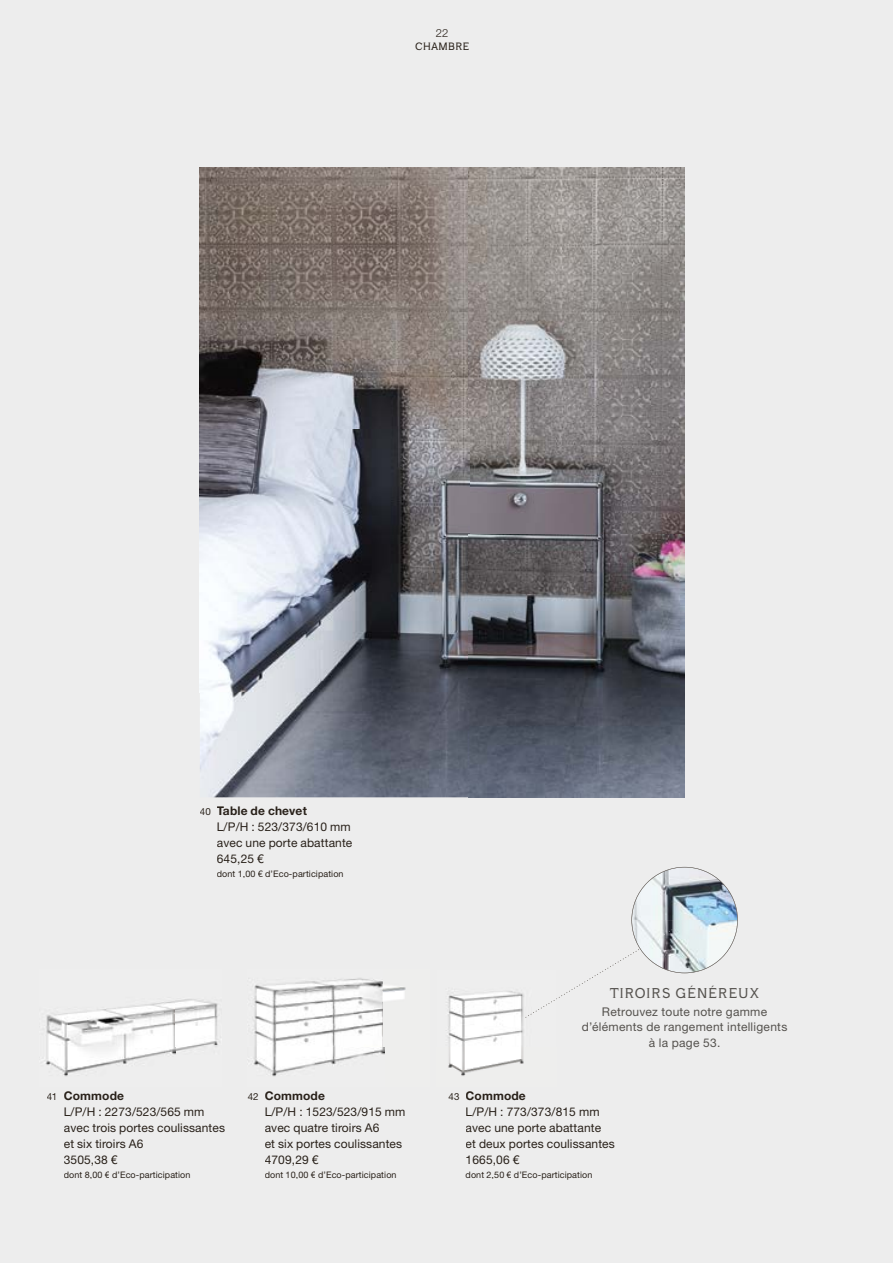
<style>
.page{position:relative;width:893px;height:1263px;background:#ededed}
.page>*{position:absolute;margin:0;border:0;box-sizing:border-box;transform-origin:0 0}
.t1{font:15px "Angular";letter-spacing:.075em;color:#55524e}
.t2{font:12px/15.9px "Helvetica Neue";letter-spacing:.01em;color:#29211a}
.t3{font:12px/15.8px "Helvetica Neue";letter-spacing:.02em;color:#55524e;text-align:center}
.t4{font:11.25px "Angular";letter-spacing:.03em;color:#29211a}
.t5{font:300 11.25px "Helvetica Neue";color:#29211a}
.t6{font:9px "Helvetica Neue";letter-spacing:.01em;color:#29211a}
.s1{font-size:9.75px}
.s2{font-weight:700}
.s3{font-family:"Linotype Euro Font Gto P"}
</style>
<div class="page">
<svg style="left:558px;top:867px;width:180px;height:131px"></svg>
<img style="left:200px;top:168px;width:485px;height:629px">
<svg style="left:218px;top:753px;width:2px;height:6px"></svg>
<img style="left:44px;top:999px;width:174px;height:77px">
<img style="left:254px;top:978px;width:152px;height:99px">
<img style="left:448px;top:991px;width:76px;height:85px">
<img style="left:525px;top:998px;width:32px;height:20px">
<p class="t5" style="left:436px;top:26px;width:14px">22</p>
<p class="t4" style="left:415px;top:40px;width:56px">CHAMBRE</p>
<p class="t2" style="left:217px;top:803px;width:137px;text-indent:-17px"><span class="s1">40</span> <span class="s2">Table de chevet<br></span>L/P/H : 523/373/610 mm avec une porte abattante<br>645,25 <span class="s3">E</span></p>
<p class="t6" style="left:217px;top:868px;width:128px">dont 1,00 <span class="s3">E</span> d’Eco-participation</p>
<p class="t2" style="left:64px;top:1088px;width:163px;text-indent:-17px"><span class="s1">41</span> <span class="s2">Commode<br></span>L/P/H : 2273/523/565 mm avec trois portes coulissantes et six tiroirs A6<br>3505,38 <span class="s3">E</span></p>
<p class="t6" style="left:64px;top:1169px;width:128px">dont 8,00 <span class="s3">E</span> d’Eco-participation</p>
<p class="t2" style="left:265px;top:1088px;width:142px;text-indent:-17px"><span class="s1">42</span> <span class="s2">Commode<br></span>L/P/H : 1523/523/915 mm avec quatre tiroirs A6<br>et six portes coulissantes<br>4709,29 <span class="s3">E</span></p>
<p class="t6" style="left:265px;top:1169px;width:133px">dont 10,00 <span class="s3">E</span> d’Eco-participation</p>
<p class="t1" style="left:610px;top:984px;width:151px">TIROIRS GÉNÉREUX</p>
<p class="t3" style="left:582px;top:1003px;width:207px">Retrouvez toute notre gamme d’éléments de rangement intelligents à la page 53.</p>
<p class="t2" style="left:466px;top:1088px;width:151px;text-indent:-17px"><span class="s1">43</span> <span class="s2">Commode<br></span>L/P/H : 773/373/815 mm avec une porte abattante<br>et deux portes coulissantes<br>1665,06 <span class="s3">E</span></p>
<p class="t6" style="left:466px;top:1169px;width:128px">dont 2,50 <span class="s3">E</span> d’Eco-participation</p>
</div>
